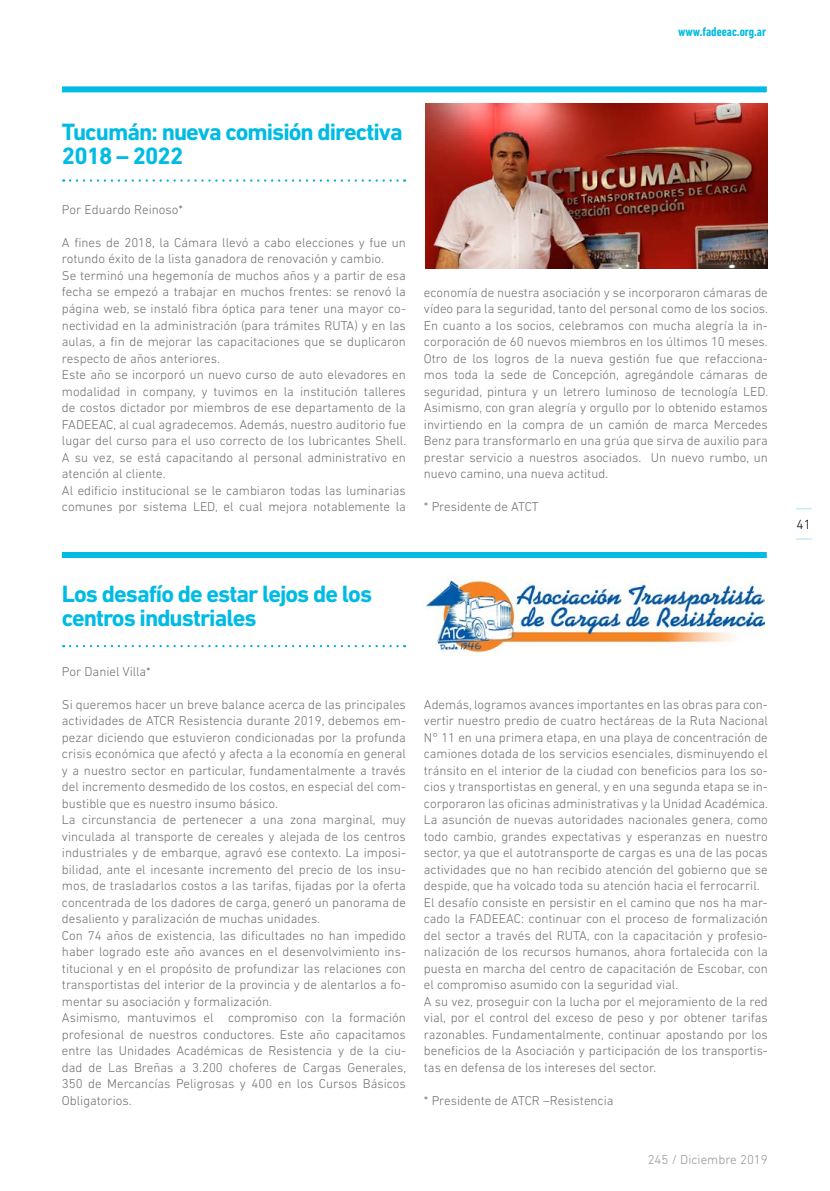
<style>
.page{position:relative;width:830px;height:1191px;background:#fff}
.page>*{position:absolute;margin:0;border:0;box-sizing:border-box;transform-origin:0 0}
.t1{font:700 24px/24.6px "DIN Next LT Pro";letter-spacing:-.04em;color:#00bbe3}
.t2{font:300 13.5px "DIN Next LT Pro";color:#000}
.t3{font:300 13.05px/16.5px "DIN Next LT Pro";color:#6d6e71}
.t4{font:700 condensed 13.05px "DIN Next LT Pro";color:#00bbe3}
.t5{font:300 13.05px "DIN Next LT Pro";color:#939598}
</style>
<div class="page">
<div style="left:62px;top:86px;width:704px;height:6px;background:#00bbe3"></div>
<div style="left:62px;top:552px;width:704px;height:6px;background:#00bbe3"></div>
<svg style="left:70px;top:179px;width:335px;height:3px"></svg>
<svg style="left:70px;top:645px;width:335px;height:2px"></svg>
<img style="left:425px;top:104px;width:342px;height:164px">
<img style="left:423px;top:579px;width:341px;height:77px">
<svg style="left:796px;top:538px;width:15px;height:2px"></svg>
<svg style="left:796px;top:508px;width:15px;height:1px"></svg>
<p class="t4" style="left:678px;top:24px;width:89px">www.fadeeac.org.ar</p>
<h1 class="t1" style="left:62px;top:119px;width:342px">Tucumán: nueva comisión directiva<br>2018 – 2022</h1>
<p class="t3" style="left:62px;top:201px;width:122px">Por Eduardo Reinoso*</p>
<p class="t3" style="left:62px;top:234px;width:345px">A fines de 2018, la Cámara llevó a cabo elecciones y fue un rotundo éxito de la lista ganadora de renovación y cambio.<br>Se terminó una hegemonía de muchos años y a partir de esa fecha se empezó a trabajar en muchos frentes: se renovó la página web, se instaló fibra óptica para tener una mayor co&shy;nectividad en la administración (para trámites RUTA) y en las aulas, a fin de mejorar las capacitaciones que se duplicaron respecto de años anteriores.<br>Este año se incorporó un nuevo curso de auto elevadores en modalidad in company, y tuvimos en la institución talleres de costos dictador por miembros de ese departamento de la FADEEAC, al cual agradecemos. Además, nuestro auditorio fue lugar del curso para el uso correcto de los lubricantes Shell.<br>A su vez, se está capacitando al personal administrativo en atención al cliente.<br>Al edificio institucional se le cambiaron todas las luminarias comunes por sistema LED, el cual mejora notablemente la</p>
<p class="t3" style="left:423px;top:284px;width:345px;text-align:justify">economía de nuestra asociación y se incorporaron cámaras de vídeo para la seguridad, tanto del personal como de los socios.<br>En cuanto a los socios, celebramos con mucha alegría la in&shy;corporación de 60 nuevos miembros en los últimos 10 meses.<br>Otro de los logros de la nueva gestión fue que refacciona&shy;mos toda la sede de Concepción, agregándole cámaras de seguridad, pintura y un letrero luminoso de tecnología LED.<br>Asimismo, con gran alegría y orgullo por lo obtenido estamos invirtiendo en la compra de un camión de marca Mercedes Benz para transformarlo en una grúa que sirva de auxilio para prestar servicio a nuestros asociados. Un nuevo rumbo, un nuevo camino, una nueva actitud.</p>
<p class="t3" style="left:423px;top:498px;width:116px">* Presidente de ATCT</p>
<h1 class="t1" style="left:62px;top:581px;width:311px">Los desafío de estar lejos de los centros industriales</h1>
<p class="t3" style="left:62px;top:663px;width:90px">Por Daniel Villa*</p>
<p class="t3" style="left:62px;top:696px;width:345px">Si queremos hacer un breve balance acerca de las principales actividades de ATCR Resistencia durante 2019, debemos em&shy;pezar diciendo que estuvieron condicionadas por la profunda crisis económica que afectó y afecta a la economía en general y a nuestro sector en particular, fundamentalmente a través del incremento desmedido de los costos, en especial del com&shy;bustible que es nuestro insumo básico.<br>La circunstancia de pertenecer a una zona marginal, muy vinculada al transporte de cereales y alejada de los centros industriales y de embarque, agravó ese contexto. La imposi&shy;bilidad, ante el incesante incremento del precio de los insu&shy;mos, de trasladarlos costos a las tarifas, fijadas por la oferta concentrada de los dadores de carga, generó un panorama de desaliento y paralización de muchas unidades.<br>Con 74 años de existencia, las dificultades no han impedido haber logrado este año avances en el desenvolvimiento ins&shy;titucional y en el propósito de profundizar las relaciones con transportistas del interior de la provincia y de alentarlos a fo&shy;mentar su asociación y formalización.<br>Asimismo, mantuvimos el compromiso con la formación profesional de nuestros conductores. Este año capacitamos entre las Unidades Académicas de Resistencia y de la ciu&shy;dad de Las Breñas a 3.200 choferes de Cargas Generales, 350 de Mercancías Peligrosas y 400 en los Cursos Básicos Obligatorios.</p>
<p class="t3" style="left:423px;top:696px;width:345px">Además, logramos avances importantes en las obras para con&shy;vertir nuestro predio de cuatro hectáreas de la Ruta Nacional N° 11 en una primera etapa, en una playa de concentración de camiones dotada de los servicios esenciales, disminuyendo el tránsito en el interior de la ciudad con beneficios para los so&shy;cios y transportistas en general, y en una segunda etapa se in&shy;corporaron las oficinas administrativas y la Unidad Académica.<br>La asunción de nuevas autoridades nacionales genera, como todo cambio, grandes expectativas y esperanzas en nuestro sector, ya que el autotransporte de cargas es una de las pocas actividades que no han recibido atención del gobierno que se despide, que ha volcado toda su atención hacia el ferrocarril.<br>El desafío consiste en persistir en el camino que nos ha mar&shy;cado la FADEEAC: continuar con el proceso de formalización del sector a través del RUTA, con la capacitación y profesio&shy;nalización de los recursos humanos, ahora fortalecida con la puesta en marcha del centro de capacitación de Escobar, con el compromiso asumido con la seguridad vial.<br>A su vez, proseguir con la lucha por el mejoramiento de la red vial, por el control del exceso de peso y por obtener tarifas razonables. Fundamentalmente, continuar apostando por los beneficios de la Asociación y participación de los transportis&shy;tas en defensa de los intereses del sector.</p>
<p class="t3" style="left:423px;top:1092px;width:191px">* Presidente de ATCR –Resistencia</p>
<p class="t5" style="left:647px;top:1151px;width:122px">245 / Diciembre 2019</p>
<p class="t2" style="left:796px;top:516px;width:16px">41</p>
</div>
